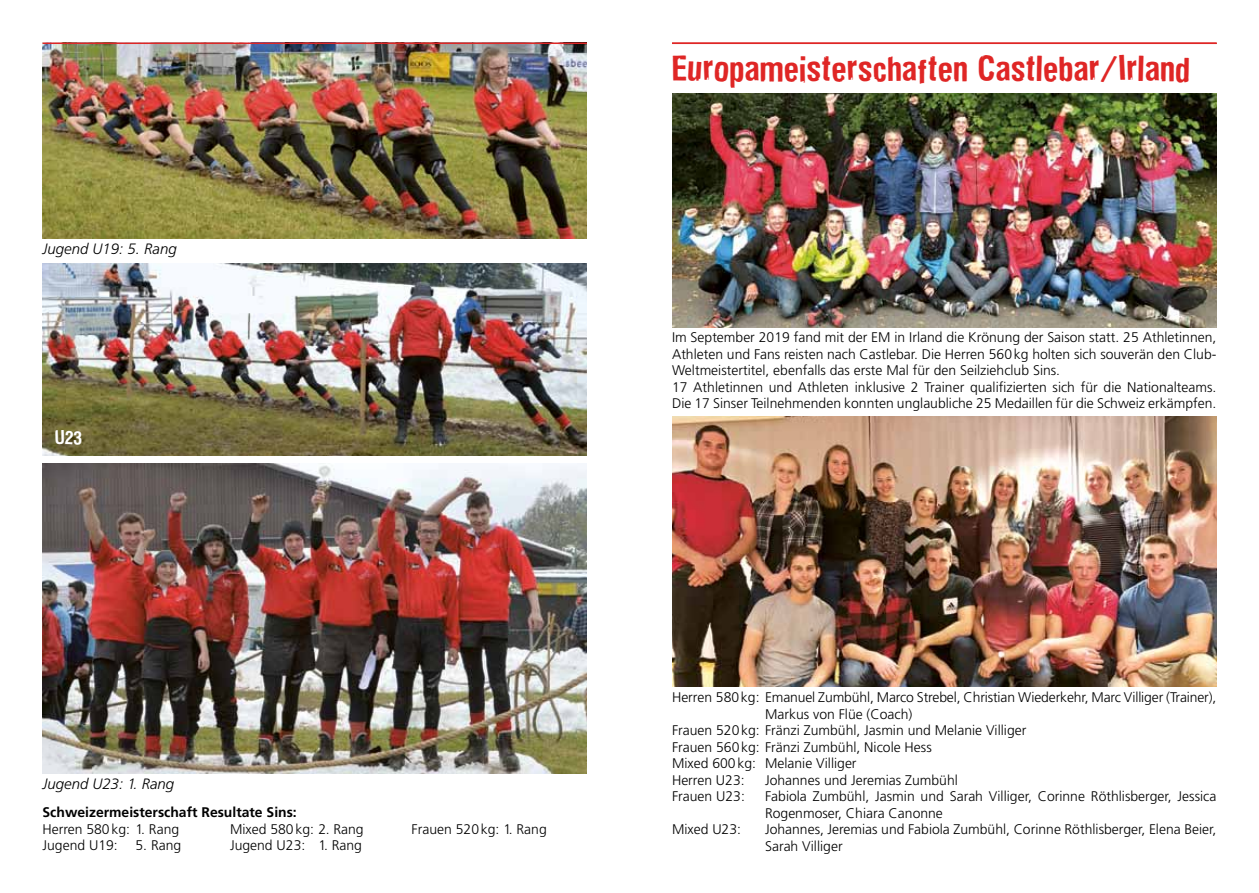
<style>
.page{position:relative;width:1259px;height:893px;background:#fff}
.page>*{position:absolute;margin:0;border:0;box-sizing:border-box;transform-origin:0 0}
.t1{font:33px "Dirtyhouse";letter-spacing:.02em;color:#df2625}
.t2{font:18px "Dirtyhouse";color:#fff}
.t3{font:italic 300 15px "Frutiger";color:#000}
.t4{font:300 13.95px/16.5px "Frutiger";color:#000}
.t5{font:700 13.95px "Frutiger";color:#000}
</style>
<div class="page">
<img style="left:43px;top:44px;width:544px;height:194px">
<hr style="left:43px;top:43px;width:544px;height:1px;background:#df2625">
<img style="left:43px;top:264px;width:544px;height:191px">
<img style="left:43px;top:463px;width:544px;height:311px">
<hr style="left:672px;top:43px;width:545px;height:1px;background:#df2625">
<svg style="left:672px;top:42px;width:298px;height:52px"></svg>
<svg style="left:976px;top:42px;width:216px;height:52px"></svg>
<img style="left:672px;top:417px;width:544px;height:270px">
<img style="left:672px;top:94px;width:544px;height:233px">
<p class="t3" style="left:43px;top:240px;width:136px">Jugend U19: 5. Rang</p>
<p class="t2" style="left:55px;top:424px;width:28px">U23</p>
<p class="t3" style="left:43px;top:776px;width:133px">Jugend U23: 1. Rang</p>
<p class="t5" style="left:43px;top:804px;width:256px">Schweizermeisterschaft Resultate Sins:</p>
<p class="t4" style="left:43px;top:821px;width:138px">Herren 580kg: 1. Rang</p>
<p class="t4" style="left:230px;top:821px;width:135px">Mixed 580kg: 2. Rang</p>
<p class="t4" style="left:412px;top:821px;width:137px">Frauen 520kg: 1. Rang</p>
<p class="t4" style="left:43px;top:837px;width:77px">Jugend U19:</p>
<p class="t4" style="left:136px;top:837px;width:47px">5. Rang</p>
<p class="t4" style="left:230px;top:837px;width:133px">Jugend U23: 1. Rang</p>
<h1 class="t1" style="left:672px;top:46px;width:519px">Europameisterschaften Castlebar/Irland</h1>
<p class="t4" style="left:672px;top:329px;width:546px">Im September 2019 fand mit der EM in Irland die Krönung der Saison statt. 25 Athletinnen, Athleten und Fans reisten nach Castlebar. Die Herren 560kg holten sich souverän den Club-Weltmeistertitel, ebenfalls das erste Mal für den Seilziehclub Sins.<br>17 Athletinnen und Athleten inklusive 2 Trainer qualifizierten sich für die Nationalteams.<br>Die 17 Sinser Teilnehmenden konnten unglaubliche 25 Medaillen für die Schweiz erkämpfen.</p>
<p class="t4" style="left:672px;top:689px;width:546px">Herren 580kg: Emanuel Zumbühl, Marco Strebel, Christian Wiederkehr, Marc Villiger (Trainer),</p>
<p class="t4" style="left:765px;top:706px;width:149px">Markus von Flüe (Coach)</p>
<p class="t4" style="left:672px;top:722px;width:356px">Frauen 520kg: Fränzi Zumbühl, Jasmin und Melanie Villiger</p>
<p class="t4" style="left:672px;top:739px;width:261px">Frauen 560kg: Fränzi Zumbühl, Nicole Hess</p>
<p class="t4" style="left:672px;top:755px;width:186px">Mixed 600kg: Melanie Villiger</p>
<p class="t4" style="left:672px;top:772px;width:74px">Herren U23:</p>
<p class="t4" style="left:765px;top:772px;width:194px">Johannes und Jeremias Zumbühl</p>
<p class="t4" style="left:672px;top:788px;width:74px">Frauen U23:</p>
<p class="t4" style="left:765px;top:788px;width:453px">Fabiola Zumbühl, Jasmin und Sarah Villiger, Corinne Röthlisberger, Jessica<br>Rogenmoser, Chiara Canonne</p>
<p class="t4" style="left:672px;top:821px;width:70px">Mixed U23:</p>
<p class="t4" style="left:765px;top:821px;width:453px">Johannes, Jeremias und Fabiola Zumbühl, Corinne Röthlisberger, Elena Beier,<br>Sarah Villiger</p>
</div>
